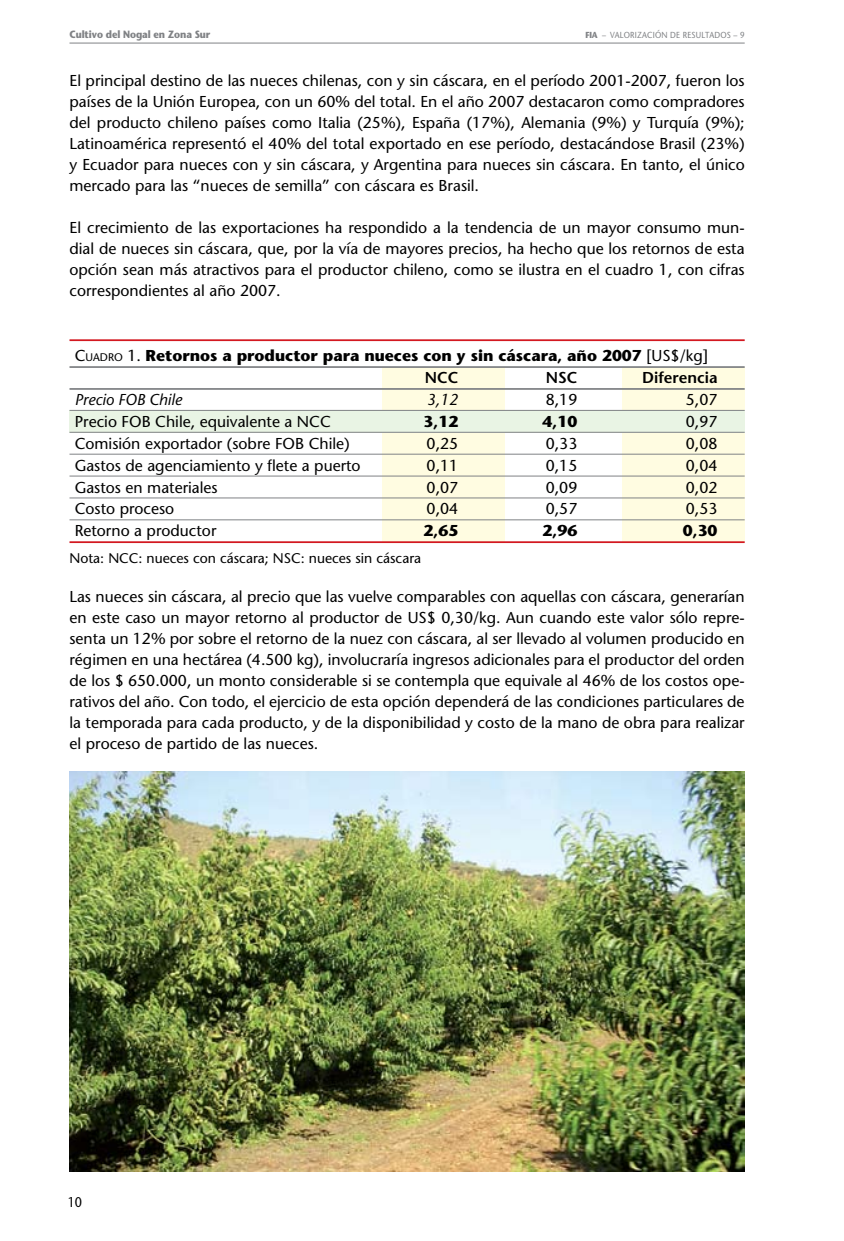
<style>
.page{position:relative;width:844px;height:1241px;background:#fff}
.page>*{position:absolute;margin:0;border:0;box-sizing:border-box;transform-origin:0 0}
.t1{font:15.75px/21px "Stone Sans";color:#000;text-align:justify}
.t2{font:700 15.75px/21.9px "Stone Sans";color:#000}
.t3{font:italic 15.75px "Stone Sans";color:#000}
.t4{font:600 15.75px "Stone Sans";color:#000}
.t5{font:14px "Stone Sans";color:#000}
.t6{font:14px "Stone Sans";color:#000;scale:.9 1}
.t7{font:700 10.5px "Stone Sans";letter-spacing:-.01em;color:#808285;scale:.9 1}
.t8{font:8.75px "Stone Sans";color:#808285;scale:.9 1}
.s1{font-weight:700}
.s2{font-weight:400}
.s3{font-weight:400;font-size:11.03px}
.s4{font-weight:600}
</style>
<div class="page">
<hr style="left:69px;top:43px;width:675px;height:1px;background:#808285">
<img style="left:69px;top:771px;width:675px;height:400px">
<div style="left:622px;top:367px;width:122px;height:175px;background:#fffce1"></div>
<div style="left:382px;top:367px;width:123px;height:175px;background:#fffce1"></div>
<div style="left:69px;top:410px;width:675px;height:22px;background:#e9f4e4"></div>
<hr style="left:69px;top:339px;width:675px;height:2px;background:#d31820">
<hr style="left:69px;top:366px;width:675px;height:2px;background:#808285">
<hr style="left:69px;top:388px;width:675px;height:2px;background:#808285">
<hr style="left:69px;top:410px;width:675px;height:1px;background:#808285">
<hr style="left:69px;top:432px;width:675px;height:1px;background:#808285">
<hr style="left:69px;top:453px;width:675px;height:1px;background:#808285">
<hr style="left:69px;top:475px;width:675px;height:1px;background:#808285">
<hr style="left:69px;top:497px;width:675px;height:1px;background:#808285">
<hr style="left:69px;top:519px;width:675px;height:1px;background:#808285">
<hr style="left:69px;top:541px;width:675px;height:2px;background:#d31820">
<p class="t7" style="left:69px;top:28px;width:158px">Cultivo del Nogal en Zona Sur</p>
<p class="t8" style="left:585px;top:29px;width:39px"><span class="s1">FIA</span> – Valorizaci</p>
<p class="t8" style="left:655px;top:29px;width:43px">ón de Resultados</p>
<p class="t8" style="left:733px;top:29px;width:14px">– 9</p>
<p class="t1" style="left:69px;top:70px;width:676px">El principal destino de las nueces chilenas, con y sin cáscara, en el período 2001-2007, fueron los países de la Unión Europea, con un 60% del total. En el año 2007 destacaron como compradores del producto chileno países como Italia (25%), España (17%), Alemania (9%) y Turquía (9%); Latinoamérica representó el 40% del total exportado en ese período, destacándose Brasil (23%) y Ecuador para nueces con y sin cáscara, y Argentina para nueces sin cáscara. En tanto, el único mercado para las “nueces de semilla” con cáscara es Brasil.</p>
<p class="t1" style="left:69px;top:217px;width:676px">El crecimiento de las exportaciones ha respondido a la tendencia de un mayor consumo mun&shy;dial de nueces sin cáscara, que, por la vía de mayores precios, ha hecho que los retornos de esta opción sean más atractivos para el productor chileno, como se ilustra en el cuadro 1, con cifras correspondientes al año 2007.</p>
<p class="t2" style="left:424px;top:345px;width:284px;text-indent:-350px"><span class="s2">C</span><span class="s3">UADRO</span> <span class="s2">1</span><span class="s2">.</span> Retornos a productor para nueces con y sin cáscara, año 2007 <span class="s2">[US$/kg]<br></span><span class="s4">NCCN</span></p>
<p class="t4" style="left:558px;top:368px;width:39px">SCD</p>
<p class="t4" style="left:654px;top:368px;width:65px">iferencia</p>
<p class="t3" style="left:75px;top:390px;width:109px">Precio FOB Chile</p>
<p class="t3" style="left:426px;top:390px;width:33px">3,12</p>
<p class="t1" style="left:545px;top:389px;width:33px">8,19</p>
<p class="t1" style="left:685px;top:389px;width:33px">5,07</p>
<p class="t1" style="left:75px;top:411px;width:257px">Precio FOB Chile, equivalente a NCC</p>
<p class="t2" style="left:423px;top:410px;width:36px">3,12</p>
<p class="t2" style="left:542px;top:410px;width:36px">4,10</p>
<p class="t1" style="left:685px;top:411px;width:33px">0,97</p>
<p class="t1" style="left:75px;top:433px;width:276px">Comisión exportador (sobre FOB Chile)</p>
<p class="t1" style="left:426px;top:433px;width:33px">0,25</p>
<p class="t1" style="left:545px;top:433px;width:33px">0,33</p>
<p class="t1" style="left:685px;top:433px;width:33px">0,08</p>
<p class="t1" style="left:75px;top:454px;width:287px">Gastos de agenciamiento y flete a puerto</p>
<p class="t1" style="left:426px;top:454px;width:33px">0,11</p>
<p class="t1" style="left:545px;top:454px;width:33px">0,15</p>
<p class="t1" style="left:685px;top:454px;width:33px">0,04</p>
<p class="t1" style="left:75px;top:476px;width:144px">Gastos en materiales</p>
<p class="t1" style="left:426px;top:476px;width:33px">0,07</p>
<p class="t1" style="left:545px;top:476px;width:33px">0,09</p>
<p class="t1" style="left:685px;top:476px;width:33px">0,02</p>
<p class="t1" style="left:75px;top:498px;width:101px">Costo proceso</p>
<p class="t1" style="left:426px;top:498px;width:33px">0,04</p>
<p class="t1" style="left:545px;top:498px;width:33px">0,57</p>
<p class="t1" style="left:685px;top:498px;width:33px">0,53</p>
<p class="t1" style="left:75px;top:520px;width:143px">Retorno a productor</p>
<p class="t2" style="left:423px;top:520px;width:36px">2,65</p>
<p class="t2" style="left:542px;top:520px;width:36px">2,96</p>
<p class="t2" style="left:682px;top:520px;width:36px">0,30</p>
<p class="t5" style="left:69px;top:549px;width:353px">Nota: NCC: nueces con cáscara; NSC: nueces sin cáscara</p>
<p class="t1" style="left:69px;top:585px;width:676px">Las nueces sin cáscara, al precio que las vuelve comparables con aquellas con cáscara, generarían en este caso un mayor retorno al productor de US$ 0,30/kg. Aun cuando este valor sólo repre&shy;senta un 12% por sobre el retorno de la nuez con cáscara, al ser llevado al volumen producido en régimen en una hectárea (4.500 kg), involucraría ingresos adicionales para el productor del orden de los $ 650.000, un monto considerable si se contempla que equivale al 46% de los costos ope&shy;rativos del año. Con todo, el ejercicio de esta opción dependerá de las condiciones particulares de la temporada para cada producto, y de la disponibilidad y costo de la mano de obra para realizar el proceso de partido de las nueces.</p>
<p class="t6" style="left:68px;top:1193px;width:17px">10</p>
</div>
